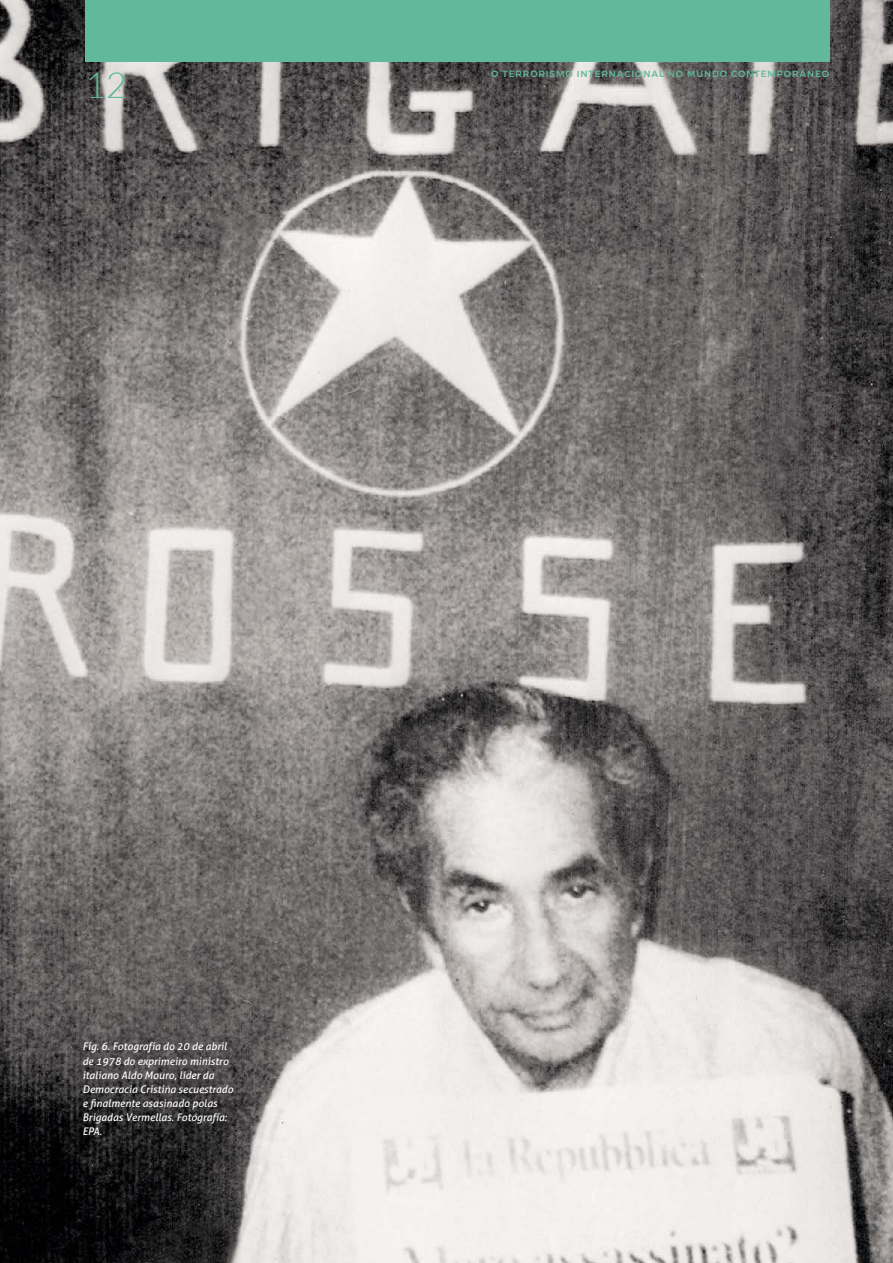
<style>
.page{position:relative;width:893px;height:1263px;background:#fff}
.page>*{position:absolute;margin:0;border:0;box-sizing:border-box;transform-origin:0 0}
.t1{font:300 36px "Lato";color:#61b89b}
.credit_text{font:italic 10.5px/14.1px "Aller";color:#fff}
.t2{font:500 9px "Montserrat";letter-spacing:.1em;color:#61b89b}
</style>
<div class="page">
<img style="left:0;top:0;width:893px;height:1263px">
<div style="left:85px;top:0;width:744px;height:62px;background:#61b89b"></div>
<h1 class="t1" style="left:85px;top:66px;width:43px">12</h1>
<p class="t2" style="left:491px;top:66px;width:339px">O TERRORISMO INTERNACIONAL NO MUNDO CONTEMPORÁNEO</p>
<p class="credit_text" style="left:82px;top:1039px;width:152px">Fig. 6. Fotografía do 20 de abril de 1978 do exprimeiro ministro italiano Aldo Mouro, líder da<br>Democracia Cristina secuestrado e finalmente asasinado polas<br>Brigadas Vermellas. Fotografía:<br>EPA.</p>
</div>
